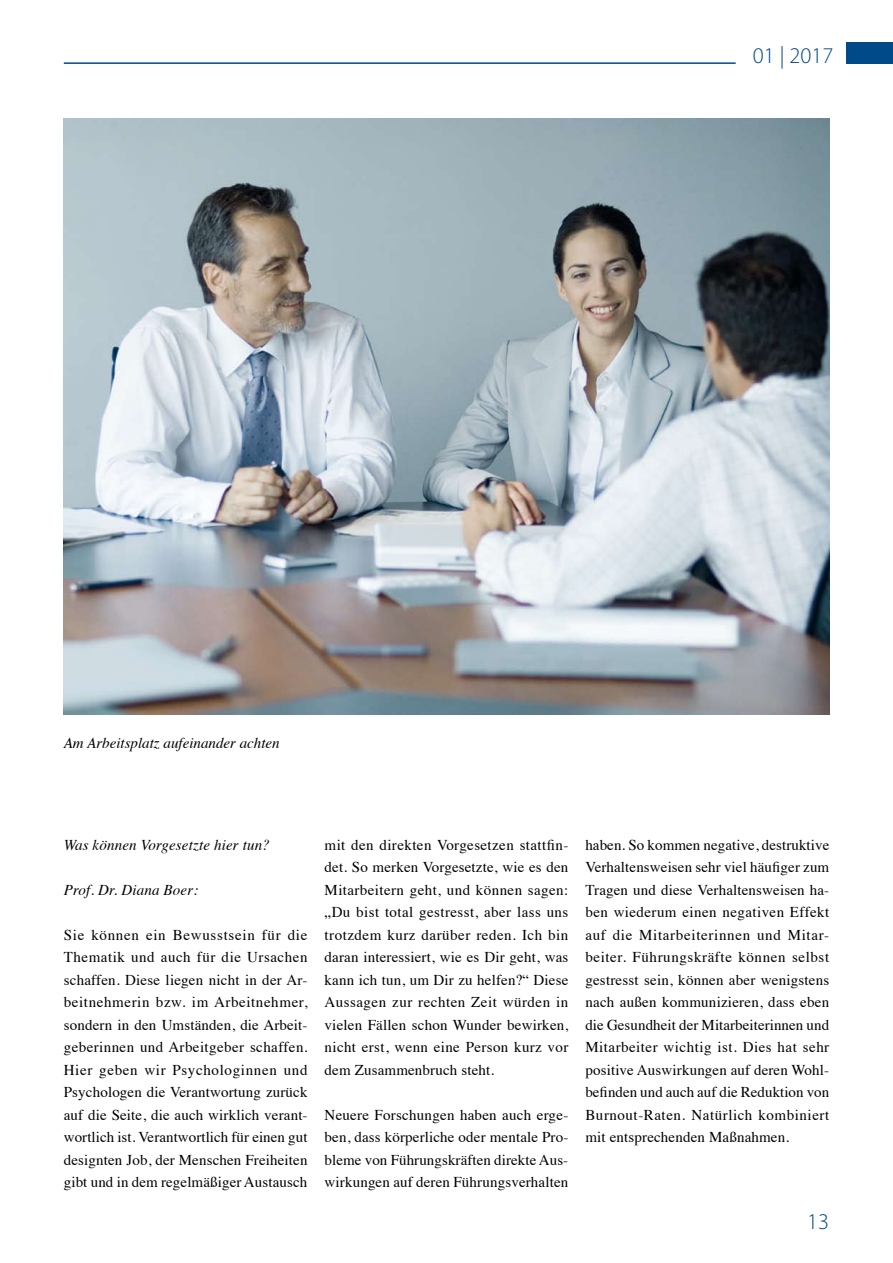
<style>
.page{position:relative;width:893px;height:1263px;background:#fff}
.page>*{position:absolute;margin:0;border:0;box-sizing:border-box;transform-origin:0 0}
.t1{font:300 22.5px "Myriad Pro";color:#004a89}
.t2{font:15px/22.5px "Times";letter-spacing:.01em;color:#000;text-align:justify}
.t3{font:italic 15px "Times";color:#000}
</style>
<div class="page">
<div style="left:846px;top:43px;width:47px;height:21px;background:#004a89"></div>
<hr style="left:64px;top:62px;width:672px;height:2px;background:#004a89">
<img style="left:64px;top:118px;width:765px;height:597px">
<h1 class="t1" style="left:753px;top:44px;width:82px">01 | 2017</h1>
<p class="t3" style="left:64px;top:730px;width:217px">Am Arbeitsplatz aufeinander achten</p>
<p class="t3" style="left:64px;top:831px;width:208px">Was können Vorgesetzte hier tun?</p>
<p class="t3" style="left:64px;top:876px;width:136px">Prof. Dr. Diana Boer:</p>
<p class="t2" style="left:64px;top:922px;width:245px">Sie können ein Bewusstsein für die Thematik und auch für die Ursachen schaffen. Diese liegen nicht in der Ar&shy;beitnehmerin bzw. im Arbeitnehmer, sondern in den Umständen, die Arbeit&shy;geberinnen und Arbeitgeber schaffen.<br>Hier geben wir Psychologinnen und Psychologen die Verantwortung zurück auf die Seite, die auch wirklich verant&shy;wortlich ist. Verantwortlich für einen gut designten Job, der Menschen Freiheiten gibt und in dem regelmäßiger Austausch</p>
<p class="t2" style="left:325px;top:832px;width:245px">mit den direkten Vorgesetzen stattfin&shy;det. So merken Vorgesetzte, wie es den Mitarbeitern geht, und können sagen: „Du bist total gestresst, aber lass uns trotzdem kurz darüber reden. Ich bin daran interessiert, wie es Dir geht, was kann ich tun, um Dir zu helfen?“ Diese Aussagen zur rechten Zeit würden in vielen Fällen schon Wunder bewirken, nicht erst, wenn eine Person kurz vor dem Zusammenbruch steht.</p>
<p class="t2" style="left:325px;top:1102px;width:245px">Neuere Forschungen haben auch erge&shy;ben, dass körperliche oder mentale Pro&shy;bleme von Führungskräften direkte Aus&shy;wirkungen auf deren Führungsverhalten</p>
<p class="t2" style="left:585px;top:832px;width:245px">haben. So kommen negative, destruktive Verhaltensweisen sehr viel häufiger zum Tragen und diese Verhaltensweisen ha&shy;ben wiederum einen negativen Effekt auf die Mitarbeiterinnen und Mitar&shy;beiter. Führungskräfte können selbst gestresst sein, können aber wenigstens nach außen kommunizieren, dass eben die Gesundheit der Mitarbeiterinnen und Mitarbeiter wichtig ist. Dies hat sehr positive Auswirkungen auf deren Wohl&shy;befinden und auch auf die Reduktion von Burnout-Raten. Natürlich kombiniert mit entsprechenden Maßnahmen.</p>
<h1 class="t1" style="left:807px;top:1209px;width:23px">13</h1>
</div>
